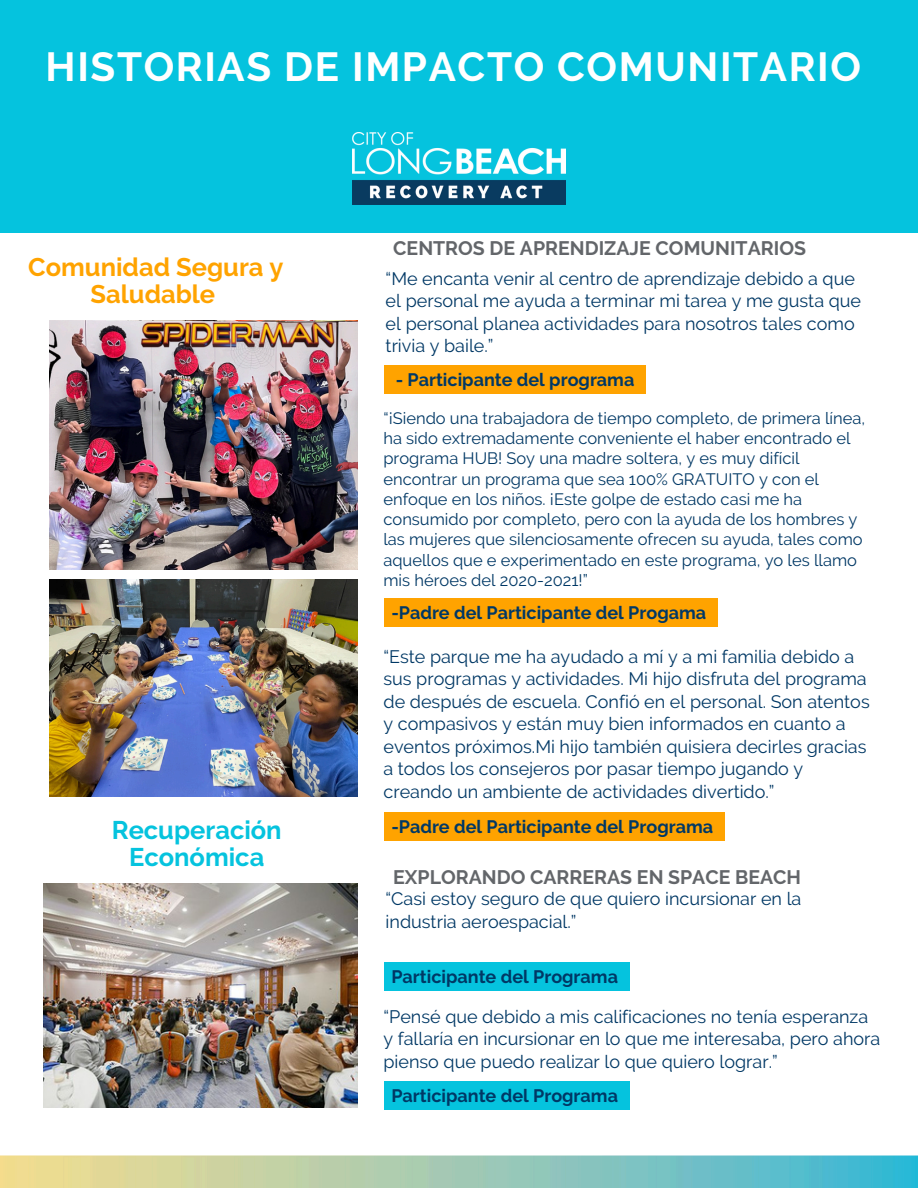
<style>
.page{position:relative;width:918px;height:1188px;background:#fff}
.page>*{position:absolute;margin:0;border:0;box-sizing:border-box;transform-origin:0 0}
.t1{font:700 40.5px "Raleway";letter-spacing:.04em;color:#fff}
.t2{font:700 25.5px/27px "Raleway";color:#ffa300;text-align:center}
.t3{font:700 25.5px/27px "Raleway";color:#05c3de;text-align:center}
.t4{font:700 19.5px "Raleway";color:#63666a}
.t5{font:18px/22.5px "Raleway";color:#003865}
.t6{font:700 18px "Raleway";color:#003865}
.t7{font:16.5px/20.2px "Raleway";color:#003865}
</style>
<div class="page">
<img style="left:0;top:1155px;width:918px;height:33px">
<div style="left:0;top:0;width:918px;height:234px;background:#05c3de"></div>
<div style="left:384px;top:365px;width:262px;height:29px;background:#ffa300"></div>
<div style="left:384px;top:963px;width:246px;height:28px;background:#05c3de"></div>
<div style="left:384px;top:598px;width:334px;height:29px;background:#ffa300"></div>
<div style="left:384px;top:813px;width:341px;height:28px;background:#ffa300"></div>
<div style="left:384px;top:1081px;width:246px;height:29px;background:#05c3de"></div>
<img style="left:49px;top:321px;width:308px;height:248px">
<img style="left:49px;top:580px;width:308px;height:217px">
<img style="left:44px;top:883px;width:314px;height:224px">
<img style="left:353px;top:133px;width:212px;height:72px">
<h1 class="t1" style="left:46px;top:42px;width:817px">HISTORIAS DE IMPACTO COMUNITARIO</h1>
<h3 class="t2" style="left:28px;top:254px;width:257px">Comunidad Segura y<br>Saludable</h3>
<h5 class="t3" style="left:112px;top:817px;width:171px">Recuperación<br>Económica</h5>
<p class="t4" style="left:393px;top:236px;width:414px">CENTROS DE APRENDIZAJE COMUNITARIOS</p>
<h2 class="t5" style="left:386px;top:267px;width:477px">“Me encanta venir al centro de aprendizaje debido a que el personal me ayuda a terminar mi tarea y me gusta que el personal planea actividades para nosotros tales como trivia y baile.”</h2>
<h2 class="t6" style="left:396px;top:369px;width:240px">- Participante del programa</h2>
<h4 class="t7" style="left:383px;top:408px;width:483px">“¡Siendo una trabajadora de tiempo completo, de primera línea, ha sido extremadamente conveniente el haber encontrado el programa HUB! Soy una madre soltera, y es muy difícil encontrar un programa que sea 100% GRATUITO y con el enfoque en los niños. ¡Este golpe de estado casi me ha consumido por completo, pero con la ayuda de los hombres y las mujeres que silenciosamente ofrecen su ayuda, tales como aquellos que e experimentado en este programa, yo les llamo mis héroes del 2020-2021!”</h4>
<p class="t6" style="left:391px;top:602px;width:316px">-Padre del Participante del Progama</p>
<h4 class="t5" style="left:383px;top:645px;width:488px">“Este parque me ha ayudado a mí y a mi familia debido a sus programas y actividades. Mi hijo disfruta del programa de después de escuela. Confió en el personal. Son atentos y compasivos y están muy bien informados en cuanto a eventos próximos.Mi hijo también quisiera decirles gracias a todos los consejeros por pasar tiempo jugando y creando un ambiente de actividades divertido.”</h4>
<h5 class="t6" style="left:391px;top:816px;width:323px">-Padre del Participante del Programa</h5>
<p class="t4" style="left:393px;top:866px;width:409px">EXPLORANDO CARRERAS EN SPACE BEACH</p>
<p class="t5" style="left:386px;top:888px;width:417px">“Casi estoy seguro de que quiero incursionar en la industria aeroespacial.”</p>
<p class="t6" style="left:391px;top:966px;width:228px">Participante del Programa</p>
<h4 class="t5" style="left:383px;top:1005px;width:498px">“Pensé que debido a mis calificaciones no tenía esperanza y fallaría en incursionar en lo que me interesaba, pero ahora pienso que puedo realizar lo que quiero lograr.”</h4>
<h3 class="t6" style="left:391px;top:1085px;width:228px">Participante del Programa</h3>
</div>
